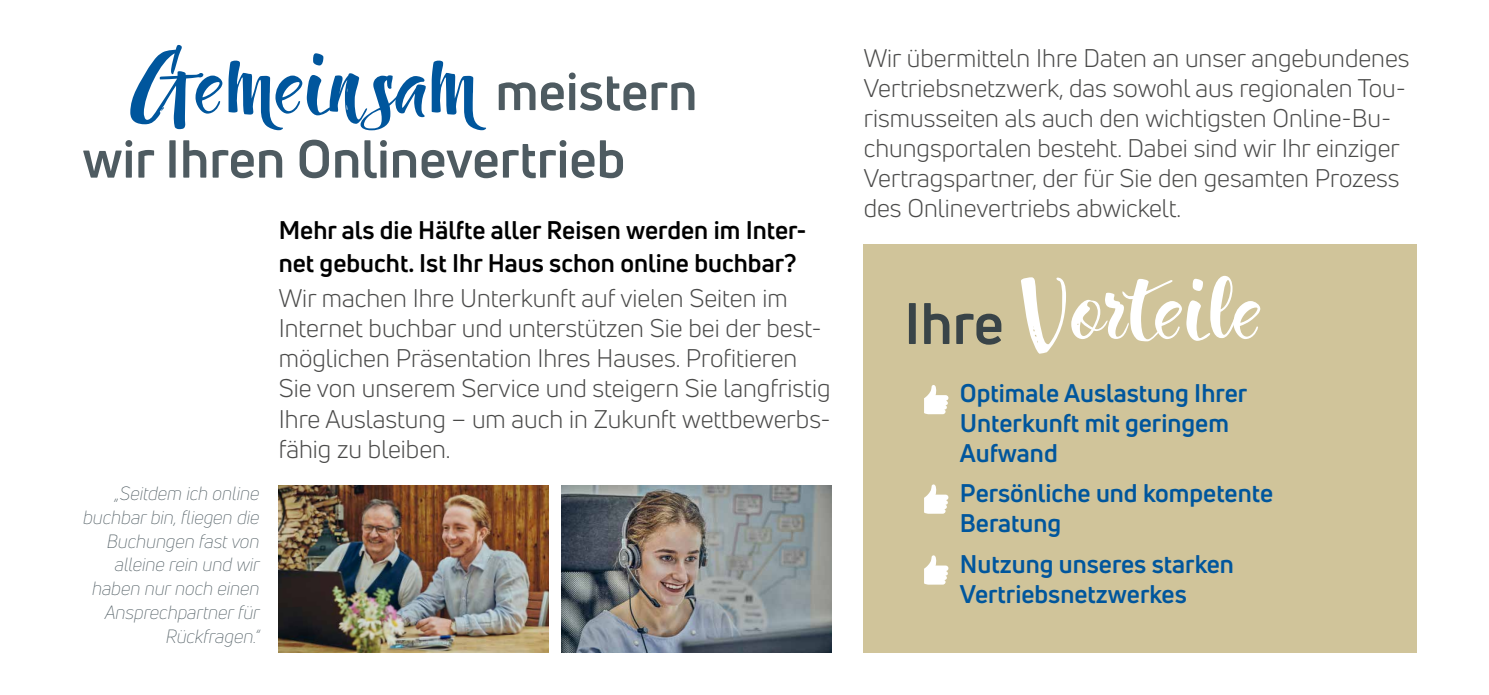
<style>
.page{position:relative;width:1489px;height:695px;background:#fff}
.page>*{position:absolute;margin:0;border:0;box-sizing:border-box;transform-origin:0 0}
.t1{font:98.75px "Dragonflight Pro Regular";color:#fff}
.t2{font:98.75px "Dragonflight Pro Regular";color:#00569d}
.t3{font:700 52.25px/67.5px "Uni Neue";color:#4e5b61}
.t4{font:25px/30px "Uni Neue";color:#4a4a49}
.t5{font:700 25px/30px "Uni Neue";color:#00569d}
.t6{font:700 25px/32.5px "Uni Neue";color:#000}
.t7{font:italic 300 18.75px/23.8px "Uni Neue";color:#4e5b61;text-align:right}
.s1{font-family:"Uni Neue";font-weight:700;font-size:57.25px;color:#394448}
</style>
<div class="page">
<img style="left:279px;top:486px;width:269px;height:166px">
<img style="left:562px;top:486px;width:269px;height:166px">
<div style="left:863px;top:244px;width:553px;height:408px;background:#d0c49a"></div>
<svg style="left:924px;top:385px;width:24px;height:29px"></svg>
<svg style="left:924px;top:484px;width:24px;height:29px"></svg>
<svg style="left:924px;top:555px;width:24px;height:29px"></svg>
<h1 class="t2" style="left:129px;top:20px;width:350px">Gemeinsam</h1>
<p class="t4" style="left:863px;top:43px;width:547px">Wir übermitteln Ihre Daten an unser angebundenes Vertriebsnetzwerk, das sowohl aus regionalen Tou&shy;rismusseiten als auch den wichtigsten Online-Bu&shy;chungsportalen besteht. Dabei sind wir Ihr einziger Vertragspartner, der für Sie den gesamten Prozess des Onlinevertriebs abwickelt.</p>
<h2 class="t3" style="left:82px;top:57px;width:616px;text-indent:413px">meistern wir Ihren Onlinevertrieb</h2>
<p class="t7" style="left:83px;top:481px;width:178px">„Seitdem ich online buchbar bin, fliegen die<br>Buchungen fast von alleine rein und wir haben nur noch einen<br>Ansprechpartner für<br>Rückfragen.“</p>
<p class="t6" style="left:279px;top:213px;width:529px">Mehr als die Hälfte aller Reisen werden im Inter&shy;net gebucht. Ist Ihr Haus schon online buchbar?</p>
<p class="t4" style="left:279px;top:283px;width:553px">Wir machen Ihre Unterkunft auf vielen Seiten im Internet buchbar und unterstützen Sie bei der best&shy;möglichen Präsentation Ihres Hauses. Profitieren Sie von unserem Service und steigern Sie langfristig Ihre Auslastung – um auch in Zukunft wettbewerbs&shy;fähig zu bleiben.</p>
<h1 class="t1" style="left:904px;top:245px;width:359px"><span class="s1">Ihre</span> Vorteile</h1>
<p class="t5" style="left:959px;top:377px;width:289px">Optimale Auslastung Ihrer<br>Unterkunft mit geringem<br>Aufwand</p>
<p class="t5" style="left:959px;top:478px;width:315px">Persönliche und kompetente<br>Beratung</p>
<p class="t5" style="left:959px;top:548px;width:276px">Nutzung unseres starken<br>Vertriebsnetzwerkes</p>
</div>
